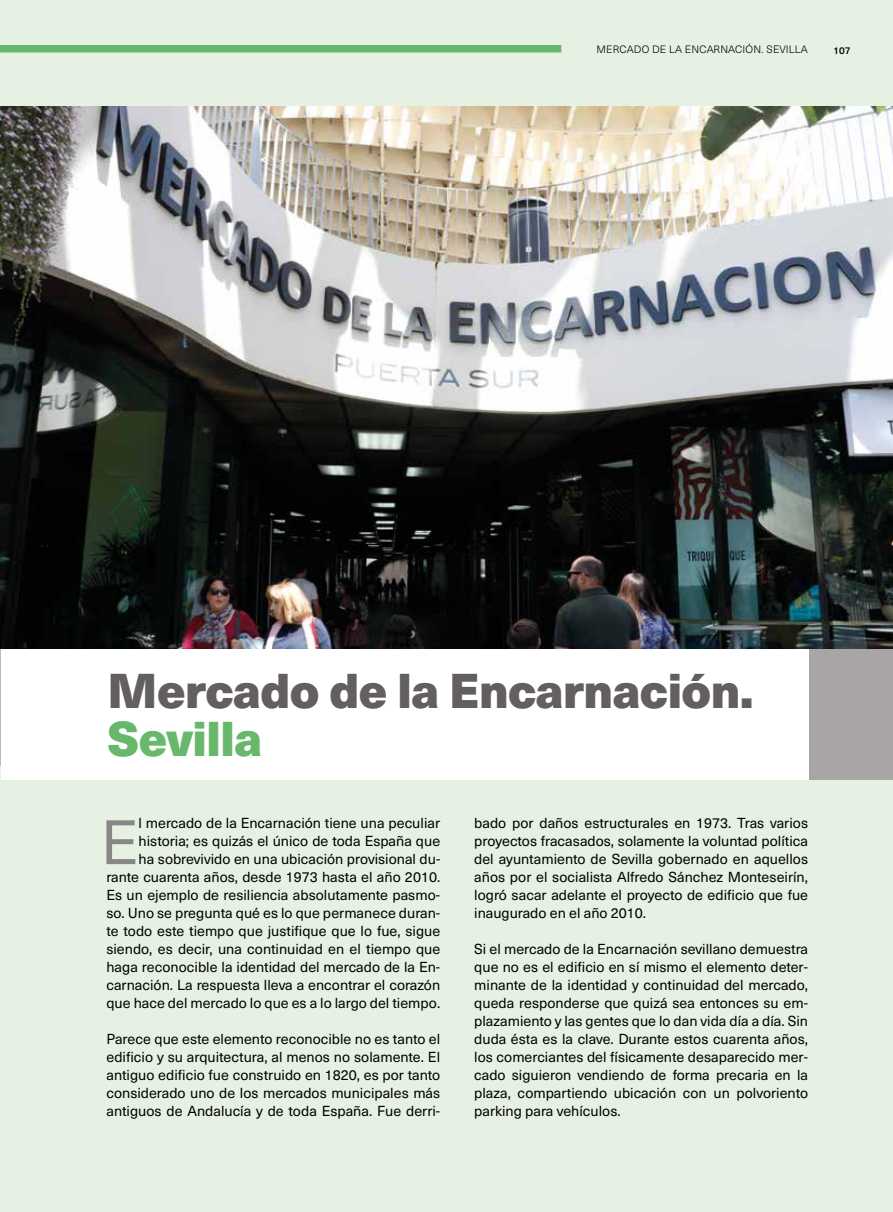
<style>
.page{position:relative;width:893px;height:1212px;background:#e6f1e4}
.page>*{position:absolute;margin:0;border:0;box-sizing:border-box;transform-origin:0 0}
.t1{font:61.5px "Neue Haas Unica";color:#878787}
.t2{font:900 48px "Neue Haas Unica";letter-spacing:-.01em;color:#635f60}
.t3{font:900 48px "Neue Haas Unica";letter-spacing:-.01em;color:#67b86b}
.t4{font:14.25px/18px "Neue Haas Unica";color:#000;text-align:justify}
.t5{font:300 10.5px "Neue Haas Unica";letter-spacing:.02em;color:#000}
.t6{font:500 9.75px "Neue Haas Unica";color:#000}
</style>
<div class="page">
<div style="left:0;top:45px;width:561px;height:8px;background:#67b86b"></div>
<div style="left:809px;top:648px;width:84px;height:132px;background:#a9a5a6"></div>
<div style="left:1px;top:648px;width:808px;height:132px;background:#fff"></div>
<img style="left:0;top:106px;width:893px;height:542px">
<p class="t5" style="left:596px;top:41px;width:213px">MERCADO DE LA E NCARNACIÓN. SEVILLA</p>
<p class="t6" style="left:833px;top:43px;width:18px">107</p>
<h2 class="t2" style="left:108px;top:653px;width:648px">Mercado de la Encarnación.</h2>
<h2 class="t3" style="left:108px;top:701px;width:156px">Sevilla</h2>
<p class="t4" style="left:106px;top:813px;width:335px;text-align:right">l mercado de la Encarnación tiene una peculiar historia; es quizás el único de toda España que<br>ha sobrevivido en una ubicación provisional du&shy;rante cuarenta años, desde 1973 hasta el año 2010.<br>Es un ejemplo de resiliencia absolutamente pasmo&shy;so. Uno se pregunta qué es lo que permanece duran&shy;te todo este tiempo que justifique que lo fue, sigue siendo, es decir, una continuidad en el tiempo que haga reconocible la identidad del mercado de la En&shy;carnación. La respuesta lleva a encontrar el corazón que hace del mercado lo que es a lo largo del tiempo.</p>
<p class="t4" style="left:106px;top:1029px;width:335px">Parece que este elemento reconocible no es tanto el edificio y su arquitectura, al menos no solamente. El antiguo edificio fue construido en 1820, es por tanto considerado uno de los mercados municipales más antiguos de Andalucía y de toda España. Fue derri-</p>
<h1 class="t1" style="left:101px;top:797px;width:40px">E</h1>
<p class="t4" style="left:474px;top:813px;width:335px">bado por daños estructurales en 1973. Tras varios proyectos fracasados, solamente la voluntad política del ayuntamiento de Sevilla gobernado en aquellos años por el socialista Alfredo Sánchez Monteseirín, logró sacar adelante el proyecto de edificio que fue inaugurado en el año 2010.</p>
<p class="t4" style="left:474px;top:939px;width:335px">Si el mercado de la Encarnación sevillano demuestra que no es el edificio en sí mismo el elemento deter&shy;minante de la identidad y continuidad del mercado, queda responderse que quizá sea entonces su em&shy;plazamiento y las gentes que lo dan vida día a día. Sin duda ésta es la clave. Durante estos cuarenta años, los comerciantes del físicamente desaparecido mer&shy;cado siguieron vendiendo de forma precaria en la plaza, compartiendo ubicación con un polvoriento parking para vehículos.</p>
</div>
